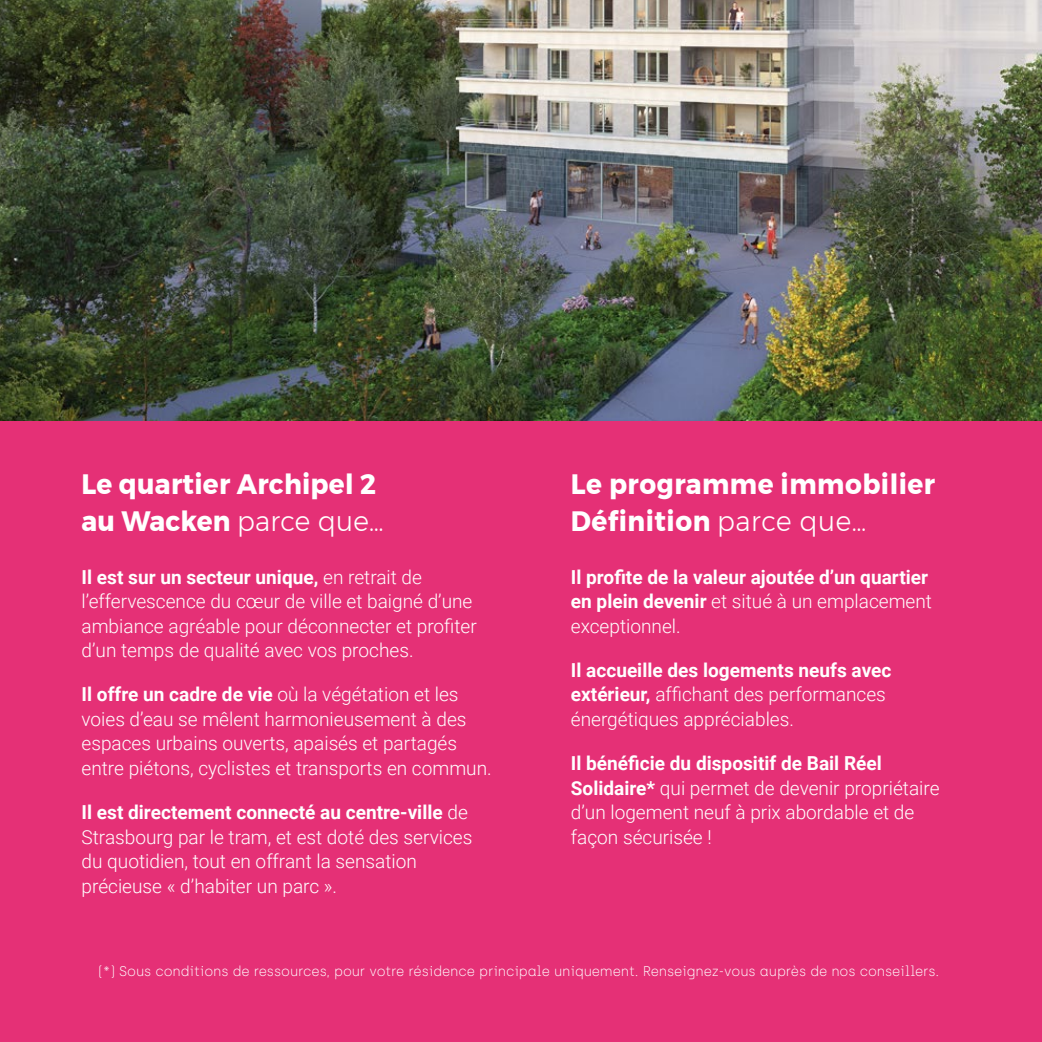
<style>
.page{position:relative;width:1042px;height:1042px;background:#fff}
.page>*{position:absolute;margin:0;border:0;box-sizing:border-box;transform-origin:0 0}
.t1{font:700 28px/36.8px "Montserrat";letter-spacing:.02em;color:#fff;scale:.94 1}
.t2{font:300 19.25px/24.5px "Roboto";color:#fff}
.t3{font:700 19.25px/24.5px "Roboto";color:#fff}
.t4{font:100 14px "Archia";letter-spacing:-.01em;color:#fff;scale:.96 1}
.s1{font-weight:300}
.s2{font-weight:700}
</style>
<div class="page">
<img style="left:0;top:0;width:1042px;height:422px">
<div style="left:0;top:422px;width:1042px;height:620px;background:#e53076"></div>
<h1 class="t1" style="left:82px;top:466px;width:323px">Le quartier Archipel 2 au Wacken <span class="s1">parce que…</span></h1>
<p class="t2" style="left:82px;top:564px;width:397px"><span class="s2">Il est sur un secteur unique,</span> en retrait de l’effervescence du cœur de ville et baigné d’une ambiance agréable pour déconnecter et profiter d’un temps de qualité avec vos proches.</p>
<p class="t2" style="left:82px;top:681px;width:412px"><span class="s2">Il offre un cadre de vie</span> où la végétation et les voies d’eau se mêlent harmonieusement à des espaces urbains ouverts, apaisés et partagés entre piétons, cyclistes et transports en commun.</p>
<p class="t2" style="left:82px;top:799px;width:392px"><span class="s2">Il est directement connecté au centre-ville</span> de Strasbourg par le tram, et est doté des services du quotidien, tout en offrant la sensation précieuse « d’habiter un parc ».</p>
<h1 class="t1" style="left:571px;top:466px;width:389px">Le programme immobilier<br>Définition <span class="s1">parce que…</span></h1>
<p class="t3" style="left:571px;top:564px;width:363px">Il profite de la valeur ajoutée d’un quartier en plein devenir <span class="s1">et situé à un emplacement exceptionnel.</span></p>
<p class="t2" style="left:571px;top:657px;width:322px"><span class="s2">Il accueille des logements neufs avec extérieur,</span> affichant des performances énergétiques appréciables.</p>
<p class="t2" style="left:571px;top:750px;width:370px"><span class="s2">Il bénéficie du dispositif de Bail Réel Solidaire*</span> qui permet de devenir propriétaire d’un logement neuf à prix abordable et de façon sécurisée !</p>
<p class="t4" style="left:98px;top:963px;width:877px">(*) Sous conditions de ressources, pour votre résidence principale uniquement. Renseignez-vous auprès de nos conseillers.</p>
</div>
